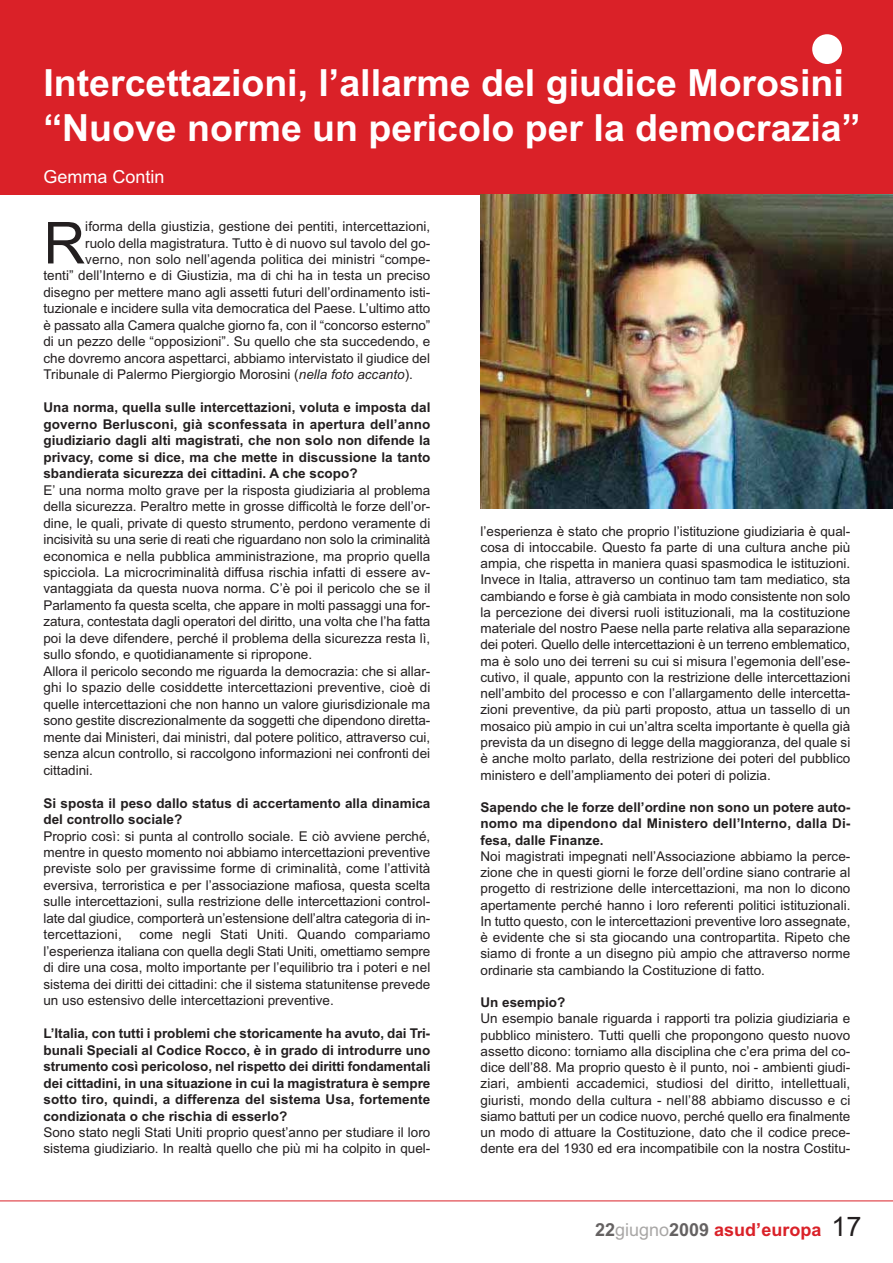
<style>
.page{position:relative;width:893px;height:1263px;background:#fff}
.page>*{position:absolute;margin:0;border:0;box-sizing:border-box;transform-origin:0 0}
.t1{font:57.9px "Arial";color:#231f20}
.t2{font:700 37.5px/45px "Arial";color:#fff}
.t3{font:700 18px "Arial";color:#da2128}
.t4{font:18px "Arial";color:#fff}
.t5{font:13.5px/16.2px "Arial";color:#231f20;text-align:justify}
.t6{font:700 13.5px/16.5px "Arial";color:#231f20;text-align:justify}
.s1{font-style:italic}
.s2{color:#656262}
.s3{font-weight:400;color:#a9a7a6}
.s4{font-weight:400;font-size:27px;color:#231f20}
</style>
<div class="page">
<div style="left:0;top:0;width:892px;height:194px;background:#da2128"></div>
<div style="left:812px;top:34px;width:30px;height:30px;background:#fff;border-radius:50%"></div>
<img style="left:480px;top:194px;width:412px;height:314px">
<hr style="left:0;top:1201px;width:892px;height:1px;background:#da2128">
<h2 class="t2" style="left:43px;top:64px;width:818px">Intercettazioni, l’allarme del giudice Morosini “Nuove norme un pericolo per la democrazia”</h2>
<h3 class="t4" style="left:43px;top:171px;width:122px">Gemma Contin</h3>
<h1 class="t1" style="left:43px;top:222px;width:43px">R</h1>
<p class="t5" style="left:85px;top:220px;width:346px">iforma della giustizia, gestione dei pentiti, intercettazioni,</p>
<p class="t5" style="left:85px;top:236px;width:346px">ruolo della magistratura. Tutto è di nuovo sul tavolo del go-</p>
<p class="t5" style="left:85px;top:253px;width:346px">verno, non solo nell’agenda politica dei ministri “compe-</p>
<p class="t5" style="left:43px;top:269px;width:388px">tenti” dell’Interno e di Giustizia, ma di chi ha in testa un preciso</p>
<p class="t5" style="left:43px;top:285px;width:388px">disegno per mettere mano agli assetti futuri dell’ordinamento isti-</p>
<p class="t5" style="left:43px;top:302px;width:388px">tuzionale e incidere sulla vita democratica del Paese. L’ultimo atto</p>
<p class="t5" style="left:43px;top:318px;width:388px">è passato alla Camera qualche giorno fa, con il “concorso esterno”</p>
<p class="t5" style="left:43px;top:335px;width:388px">di un pezzo delle “opposizioni”. Su quello che sta succedendo, e</p>
<p class="t5" style="left:43px;top:351px;width:388px">che dovremo ancora aspettarci, abbiamo intervistato il giudice del</p>
<p class="t5" style="left:43px;top:368px;width:371px">Tribunale di Palermo Piergiorgio Morosini (<span class="s1">nella foto accanto</span>).</p>
<p class="t6" style="left:43px;top:401px;width:388px">Una norma, quella sulle intercettazioni, voluta e imposta dal governo Berlusconi, già sconfessata in apertura dell’anno giudiziario dagli alti magistrati, che non solo non difende la privacy, come si dice, ma che mette in discussione la tanto sbandierata sicurezza dei cittadini. A che scopo?</p>
<p class="t5" style="left:43px;top:483px;width:388px;text-align:left">E’ una norma molto grave per la risposta giudiziaria al problema della sicurezza. Peraltro mette in grosse difficoltà le forze dell’or&shy;dine, le quali, private di questo strumento, perdono veramente di incisività su una serie di reati che riguardano non solo la criminalità economica e nella pubblica amministrazione, ma proprio quella spicciola. La microcriminalità diffusa rischia infatti di essere av&shy;vantaggiata da questa nuova norma. C’è poi il pericolo che se il Parlamento fa questa scelta, che appare in molti passaggi una for&shy;zatura, contestata dagli operatori del diritto, una volta che l’ha fatta poi la deve difendere, perché il problema della sicurezza resta lì, sullo sfondo, e quotidianamente si ripropone.<br>Allora il pericolo secondo me riguarda la democrazia: che si allar&shy;ghi lo spazio delle cosiddette intercettazioni preventive, cioè di quelle intercettazioni che non hanno un valore giurisdizionale ma sono gestite discrezionalmente da soggetti che dipendono diretta&shy;mente dai Ministeri, dai ministri, dal potere politico, attraverso cui, senza alcun controllo, si raccolgono informazioni nei confronti dei cittadini.</p>
<p class="t6" style="left:43px;top:796px;width:388px">Si sposta il peso dallo status di accertamento alla dinamica del controllo sociale?</p>
<p class="t5" style="left:43px;top:829px;width:388px">Proprio così: si punta al controllo sociale. E ciò avviene perché, mentre in questo momento noi abbiamo intercettazioni preventive previste solo per gravissime forme di criminalità, come l’attività eversiva, terroristica e per l’associazione mafiosa, questa scelta sulle intercettazioni, sulla restrizione delle intercettazioni control&shy;late dal giudice, comporterà un’estensione dell’altra categoria di in&shy;tercettazioni,</p>
<p class="t5" style="left:480px;top:524px;width:371px">l’esperienza è stato che proprio l’istituzione giudiziaria è qual&shy;cosa di intoccabile. Questo fa parte di una cultura anche più ampia, che rispetta in maniera quasi spasmodica le istituzioni.<br>Invece in Italia, attraverso un continuo tam tam mediatico, sta cambiando e forse è già cambiata in modo consistente non solo la percezione dei diversi ruoli istituzionali, ma la costituzione materiale del nostro Paese nella parte relativa alla separazione dei poteri. Quello delle intercettazioni è un terreno emblematico, ma è solo uno dei terreni su cui si misura l’egemonia dell’ese&shy;cutivo, il quale, appunto con la restrizione delle intercettazioni nell’ambito del processo e con l’allargamento delle intercetta&shy;zioni preventive, da più parti proposto, attua un tassello di un mosaico più ampio in cui un’altra scelta importante è quella già prevista da un disegno di legge della maggioranza, del quale si è anche molto parlato, della restrizione dei poteri del pubblico ministero e dell’ampliamento dei poteri di polizia.</p>
<p class="t6" style="left:480px;top:801px;width:371px">Sapendo che le forze dell’ordine non sono un potere auto&shy;nomo ma dipendono dal Ministero dell’Interno, dalla Di&shy;fesa, dalle Finanze.</p>
<p class="t5" style="left:480px;top:849px;width:371px">Noi magistrati impegnati nell’Associazione abbiamo la perce&shy;zione che in questi giorni le forze dell’ordine siano contrarie al progetto di restrizione delle intercettazioni, ma non lo dicono apertamente perché hanno i loro referenti politici istituzionali.<br>In tutto questo, con le intercettazioni preventive loro assegnate, è evidente che si sta giocando una contropartita. Ripeto che siamo di fronte a un disegno più ampio che attraverso norme ordinarie sta cambiando la Costituzione di fatto.</p>
<p class="t6" style="left:480px;top:995px;width:86px">Un esempio?</p>
<p class="t5" style="left:480px;top:1012px;width:371px">Un esempio banale riguarda i rapporti tra polizia giudiziaria e pubblico ministero. Tutti quelli che propongono questo nuovo assetto dicono: torniamo alla disciplina che c’era prima del co&shy;dice dell’88. Ma proprio questo è il punto, noi - ambienti giudi&shy;ziari, ambienti accademici, studiosi del diritto, intellettuali, giuristi, mondo della cultura - nell’88 abbiamo discusso e ci siamo battuti per un codice nuovo, perché quello era finalmente un modo di attuare la Costituzione, dato che il codice prece&shy;dente era del 1930 ed era incompatibile con la nostra Costitu-</p>
<p class="t5" style="left:43px;top:928px;width:388px;text-indent:96px">come negli Stati Uniti. Quando compariamo l’esperienza italiana con quella degli Stati Uniti, omettiamo sempre di dire una cosa, molto importante per l’equilibrio tra i poteri e nel sistema dei diritti dei cittadini: che il sistema statunitense prevede un uso estensivo delle intercettazioni preventive.</p>
<p class="t6" style="left:43px;top:1027px;width:388px">L’Italia, con tutti i problemi che storicamente ha avuto, dai Tri&shy;bunali Speciali al Codice Rocco, è in grado di introdurre uno strumento così pericoloso, nel rispetto dei diritti fondamentali dei cittadini, in una situazione in cui la magistratura è sempre sotto tiro, quindi, a differenza del sistema Usa, fortemente condizionata o che rischia di esserlo?</p>
<p class="t5" style="left:43px;top:1125px;width:388px">Sono stato negli Stati Uniti proprio quest’anno per studiare il loro sistema giudiziario. In realtà quello che più mi ha colpito in quel-</p>
<h3 class="t3" style="left:595px;top:1223px;width:268px"><span class="s2">22</span><span class="s3">giugno</span><span class="s2">2009</span> asud’europa <span class="s4">17</span></h3>
</div>
